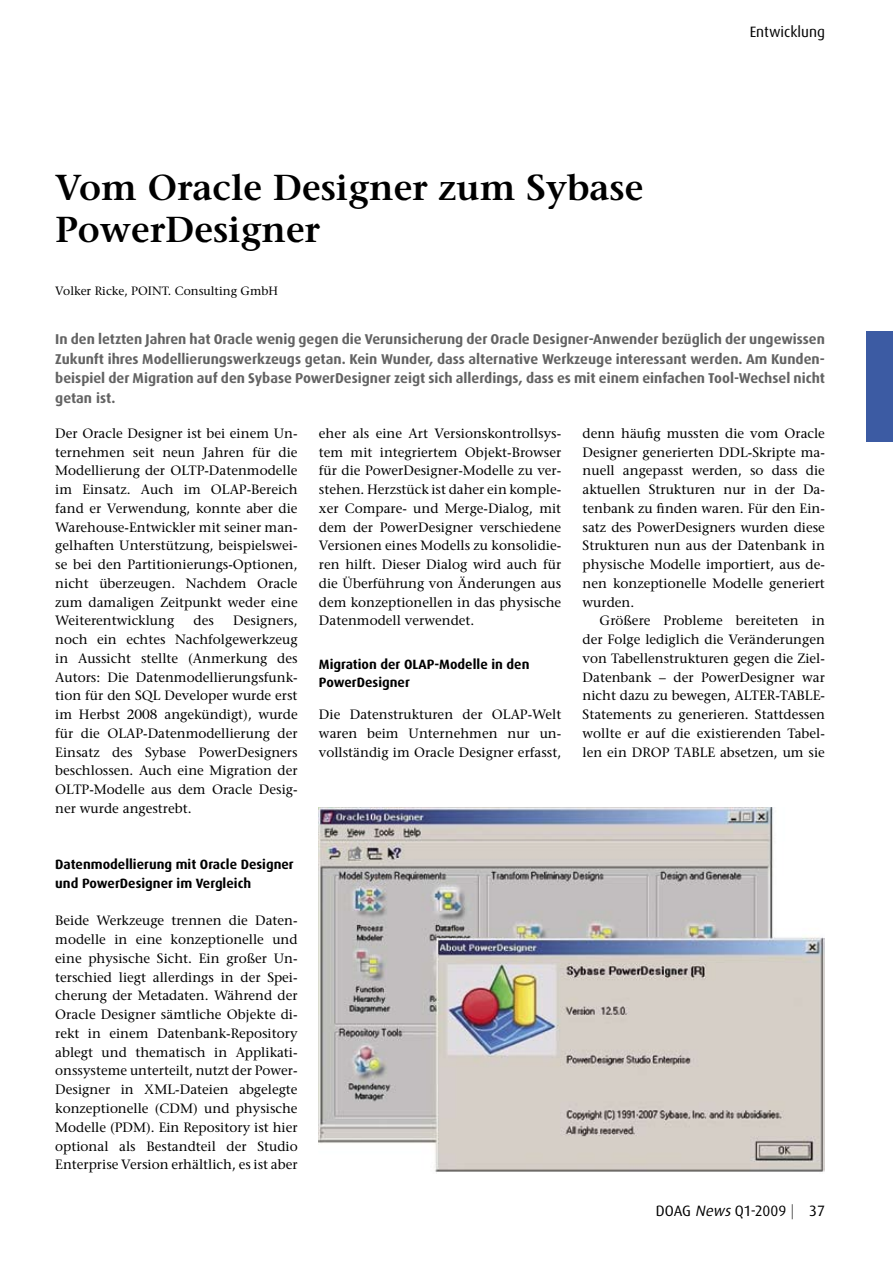
<style>
.page{position:relative;width:893px;height:1263px;background:#fff}
.page>*{position:absolute;margin:0;border:0;box-sizing:border-box;transform-origin:0 0}
.t1{font:600 36px/42px "Stone Serif Std";color:#000}
.t2{font:15px "Dax";color:#000}
.t3{font:700 14.25px/19.5px "Dax";color:#636363;text-align:justify}
.t4{font:500 13.5px/18.8px "Stone Serif Std";color:#000;text-align:justify}
.t5{font:700 13.5px/18.8px "Dax";color:#000}
.t6{font:500 12px "Stone Serif Std";color:#000}
.s1{font-style:italic}
.s2{color:#636363}
</style>
<div class="page">
<div style="left:867px;top:332px;width:26px;height:110px;background:#3c5ba3"></div>
<img style="left:319px;top:808px;width:506px;height:364px">
<p class="t2" style="left:750px;top:24px;width:77px">Entwicklung</p>
<h1 class="t1" style="left:55px;top:167px;width:590px">Vom Oracle Designer zum Sybase<br>PowerDesigner</h1>
<p class="t6" style="left:55px;top:284px;width:224px">Volker Ricke, POINT. Consulting GmbH</p>
<p class="t3" style="left:55px;top:329px;width:771px">In den letzten Jahren hat Oracle wenig gegen die Verunsicherung der Oracle Designer-Anwender bezüglich der ungewissen Zukunft ihres Modellierungswerkzeugs getan. Kein Wunder, dass alternative Werkzeuge interessant werden. Am Kunden&shy;beispiel der Migration auf den Sybase PowerDesigner zeigt sich allerdings, dass es mit einem einfachen Tool-Wechsel nicht getan ist.</p>
<p class="t4" style="left:55px;top:424px;width:244px">Der Oracle Designer ist bei einem Un&shy;ternehmen seit neun Jahren für die Modellierung der OLTP-Datenmodelle im Einsatz. Auch im OLAP-Bereich fand er Verwendung, konnte aber die Warehouse-Entwickler mit seiner man&shy;gelhaften Unterstützung, beispielswei&shy;se bei den Partitionierungs-Optionen, nicht überzeugen. Nachdem Oracle zum damaligen Zeitpunkt weder eine Weiterentwicklung</p>
<p class="t4" style="left:319px;top:424px;width:244px">eher als eine Art Versionskontrollsys&shy;tem mit integriertem Objekt-Browser für die PowerDesigner-Modelle zu ver&shy;stehen. Herzstück ist daher ein komple&shy;xer Compare- und Merge-Dialog, mit dem der PowerDesigner verschiedene Versionen eines Modells zu konsolidie&shy;ren hilft. Dieser Dialog wird auch für die Überführung von Änderungen aus dem konzeptionellen in das physische Datenmodell verwendet.</p>
<p class="t5" style="left:319px;top:655px;width:212px;line-height:18px">Migration der OLAP-Modelle in den<br>PowerDesigner</p>
<p class="t4" style="left:319px;top:705px;width:244px">Die Datenstrukturen der OLAP-Welt waren beim Unternehmen nur un&shy;vollständig im Oracle Designer erfasst,</p>
<p class="t4" style="left:583px;top:424px;width:244px">denn häufig mussten die vom Oracle Designer generierten DDL-Skripte ma&shy;nuell angepasst werden, so dass die aktuellen Strukturen nur in der Da&shy;tenbank zu finden waren. Für den Ein&shy;satz des PowerDesigners wurden diese Strukturen nun aus der Datenbank in physische Modelle importiert, aus de&shy;nen konzeptionelle Modelle generiert wurden.</p>
<p class="t4" style="left:583px;top:611px;width:244px;text-indent:17px">Größere Probleme bereiteten in der Folge lediglich die Veränderungen von Tabellenstrukturen gegen die Ziel-Datenbank – der PowerDesigner war nicht dazu zu bewegen, ALTER-TABLE-Statements zu generieren. Stattdessen wollte er auf die existierenden Tabel&shy;len ein DROP TABLE absetzen, um sie</p>
<p class="t4" style="left:194px;top:611px;width:22px">des</p>
<p class="t4" style="left:55px;top:611px;width:244px;text-indent:178px">Designers, noch ein echtes Nachfolgewerkzeug in Aussicht stellte (Anmerkung des Autors: Die Datenmodellierungsfunk&shy;tion für den SQL Developer wurde erst im Herbst 2008 angekündigt), wurde für die OLAP-Datenmodellierung der Einsatz des Sybase PowerDesigners beschlossen. Auch eine Migration der OLTP-Modelle aus dem Oracle Desig&shy;ner wurde angestrebt.</p>
<p class="t5" style="left:55px;top:855px;width:240px">Datenmodellierung mit Oracle Designer und PowerDesigner im Vergleich</p>
<p class="t4" style="left:55px;top:911px;width:244px">Beide Werkzeuge trennen die Daten&shy;modelle in eine konzeptionelle und eine physische Sicht. Ein großer Un&shy;terschied liegt allerdings in der Spei&shy;cherung der Metadaten. Während der Oracle Designer sämtliche Objekte di&shy;rekt in einem Datenbank-Repository ablegt und thematisch in Applikati&shy;onssysteme unterteilt, nutzt der Power-Designer in XML-Dateien abgelegte konzeptionelle (CDM) und physische Modelle (PDM). Ein Repository ist hier optional als Bestandteil der Studio Enterprise Version erhältlich, es ist aber</p>
<p class="t2" style="left:656px;top:1203px;width:171px">DOAG <span class="s1">News</span>Q1-2009 <span class="s2">|</span> 37</p>
</div>
